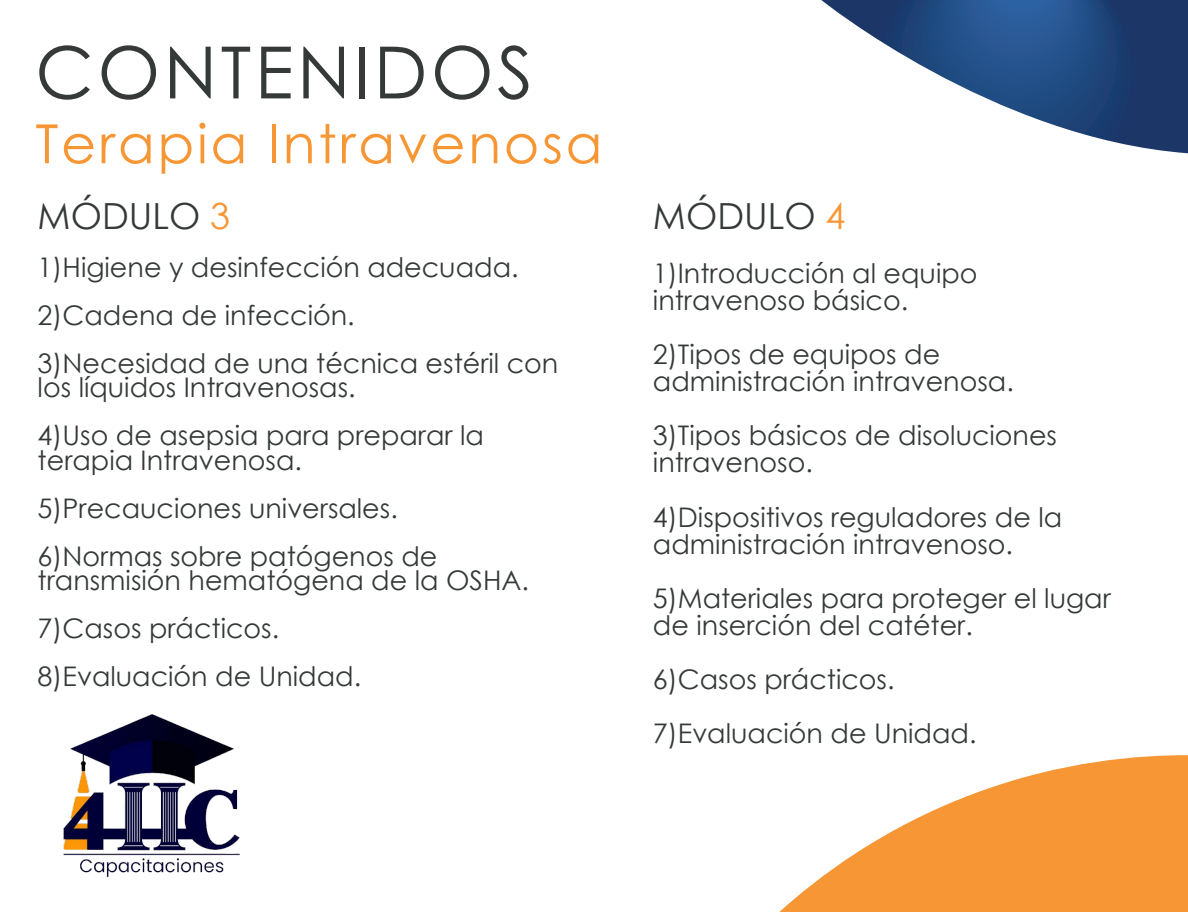
<style>
.page{position:relative;width:1188px;height:912px;background:#fff}
.page>*{position:absolute;margin:0;border:0;box-sizing:border-box;transform-origin:0 0}
.t1{font:72px "Century Gothic";letter-spacing:.05em;color:#353a38}
.t2{font:54px "Century Gothic";letter-spacing:.05em;color:#f79634}
.t3{font:36px "Century Gothic";color:#353a38}
.t4{font:27px/48px "Century Gothic";color:#353a38}
.s1{color:#f79634}
</style>
<div class="page">
<svg style="left:821px;top:0;width:367px;height:153px"></svg>
<svg style="left:779px;top:755px;width:409px;height:157px;fill:#f79634"></svg>
<img style="left:63px;top:714px;width:177px;height:163px">
<h1 class="t1" style="left:35px;top:22px;width:499px">CONTENIDOS</h1>
<h2 class="t2" style="left:35px;top:106px;width:569px">Terapia Intravenosa</h2>
<h3 class="t3" style="left:38px;top:191px;width:194px">MÓDULO <span class="s1">3</span></h3>
<p class="t4" style="left:38px;top:243px;width:522px">1)Higiene y desinfección adecuada.<br>2)Cadena de infección.<br>3)Necesidad de una técnica estéril con</p>
<p class="t4" style="left:38px;top:363px;width:448px">los líquidos Intravenosas.<br>4)Uso de asepsia para preparar la</p>
<p class="t4" style="left:38px;top:435px;width:401px">terapia Intravenosa.<br>5)Precauciones universales.<br>6)Normas sobre patógenos de</p>
<p class="t4" style="left:38px;top:555px;width:493px">transmisión hematógena de la OSHA.<br>7)Casos prácticos.<br>8)Evaluación de Unidad.</p>
<h3 class="t3" style="left:653px;top:191px;width:194px">MÓDULO <span class="s1">4</span></h3>
<p class="t4" style="left:653px;top:260px;width:326px;line-height:27px">1)Introducción al equipo intravenoso básico.</p>
<p class="t4" style="left:653px;top:341px;width:362px;line-height:27px">2)Tipos de equipos de administración intravenosa.</p>
<p class="t4" style="left:653px;top:422px;width:406px;line-height:27px">3)Tipos básicos de disoluciones intravenoso.</p>
<p class="t4" style="left:653px;top:503px;width:411px;line-height:27px">4)Dispositivos reguladores de la administración intravenoso.</p>
<p class="t4" style="left:653px;top:584px;width:459px;line-height:27px">5)Materiales para proteger el lugar de inserción del catéter.</p>
<p class="t4" style="left:653px;top:651px;width:325px;line-height:54px">6)Casos prácticos.<br>7)Evaluación de Unidad.</p>
</div>
